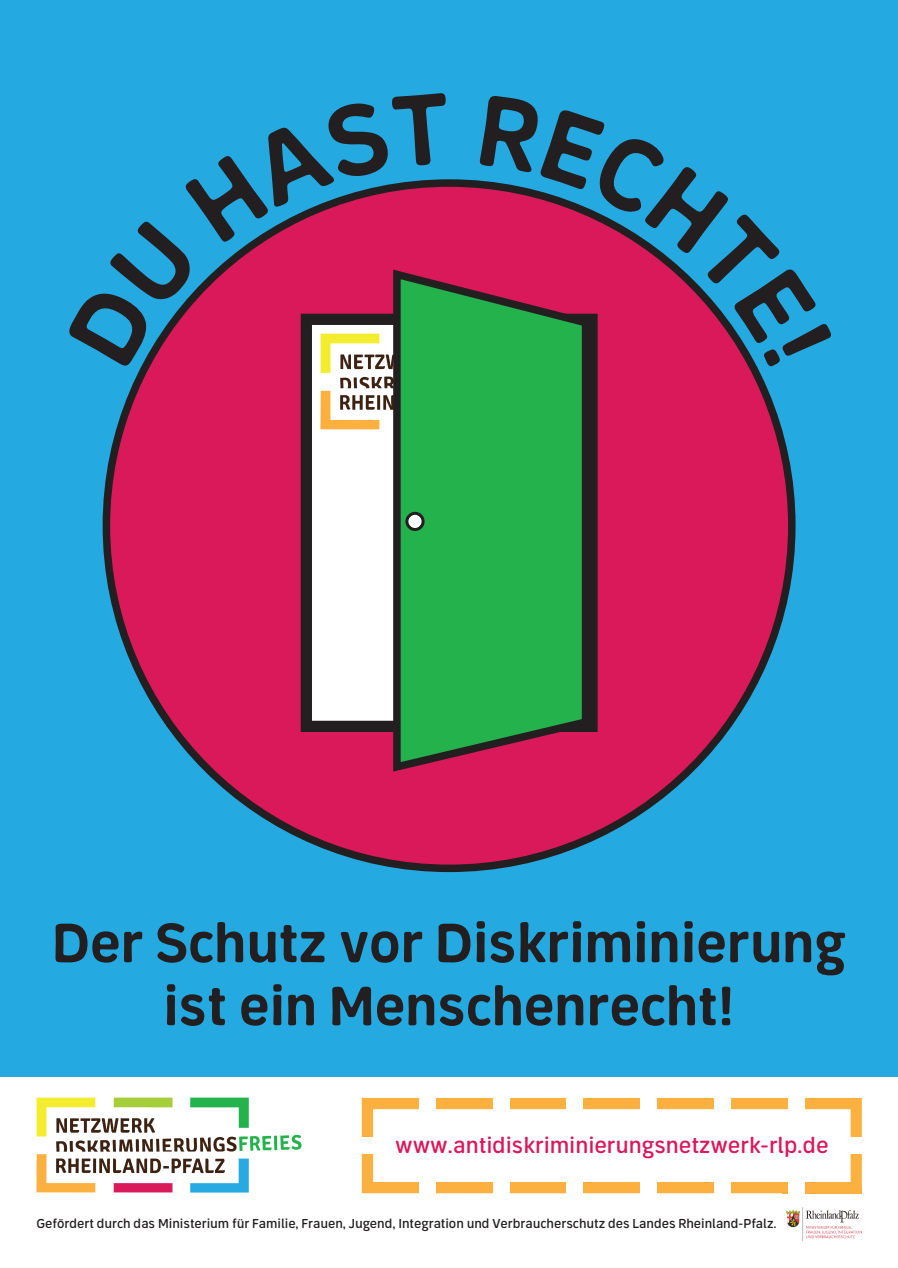
<style>
.page{position:relative;width:898px;height:1268px;background:#fff}
.page>*{position:absolute;margin:0;border:0;box-sizing:border-box;transform-origin:0 0}
.t1{font:700 52.5px/63px "Aventra";color:#231f20;text-align:center}
.t2{font:21.23px "Aventra";color:#da195b}
.t3{font:12.3px "Aventra";color:#231f20}
</style>
<div class="page">
<div style="left:0;top:0;width:897px;height:1076px;background:#24aae1"></div>
<svg style="left:103px;top:179px;width:692px;height:692px"></svg>
<div style="left:306px;top:319px;width:285px;height:407px;background:#fff"></div>
<div style="left:300px;top:313px;width:297px;height:418px;border:11px solid #231f20"></div>
<img style="left:320px;top:368px;width:73px;height:62px">
<svg style="left:393px;top:269px;width:196px;height:502px;background:#2d9a47"></svg>
<svg style="left:405px;top:511px;width:19px;height:20px"></svg>
<img style="left:36px;top:1097px;width:266px;height:96px">
<div style="left:361px;top:1097px;width:500px;height:95px;border:11px solid #fbb03f"></div>
<div style="left:419px;top:1095px;width:16px;height:17px;background:#fff"></div>
<div style="left:492px;top:1094px;width:17px;height:17px;background:#fff"></div>
<div style="left:358px;top:1136px;width:16px;height:17px;background:#fff"></div>
<div style="left:566px;top:1095px;width:17px;height:17px;background:#fff"></div>
<div style="left:640px;top:1095px;width:16px;height:17px;background:#fff"></div>
<div style="left:714px;top:1095px;width:16px;height:17px;background:#fff"></div>
<div style="left:787px;top:1095px;width:17px;height:17px;background:#fff"></div>
<div style="left:847px;top:1136px;width:18px;height:17px;background:#fff"></div>
<div style="left:787px;top:1180px;width:17px;height:16px;background:#fff"></div>
<div style="left:714px;top:1179px;width:16px;height:17px;background:#fff"></div>
<div style="left:640px;top:1179px;width:16px;height:17px;background:#fff"></div>
<div style="left:566px;top:1180px;width:17px;height:16px;background:#fff"></div>
<div style="left:492px;top:1180px;width:17px;height:16px;background:#fff"></div>
<div style="left:419px;top:1179px;width:16px;height:17px;background:#fff"></div>
<img style="left:781px;top:1187px;width:81px;height:54px">
<img style="left:804px;top:1187px;width:57px;height:5px">
<svg style="left:781px;top:1187px;width:6px;height:5px"></svg>
<img style="left:787px;top:1187px;width:17px;height:9px">
<svg style="left:103px;top:179px;width:347px;height:189px"></svg>
<svg style="left:478px;top:179px;width:317px;height:188px"></svg>
<h1 class="t1" style="left:52px;top:916px;width:794px">Der Schutz vor Diskriminierung ist ein Menschenrecht!</h1>
<h2 class="t2" style="left:395px;top:1136px;width:435px">www.antidiskriminierungsnetzwerk-rlp.de</h2>
<p class="t3" style="left:36px;top:1218px;width:741px">Gefördert durch das Ministerium für Familie, Frauen, Jugend, Integration und Verbraucherschutz des Landes Rheinland-Pfalz.</p>
</div>
